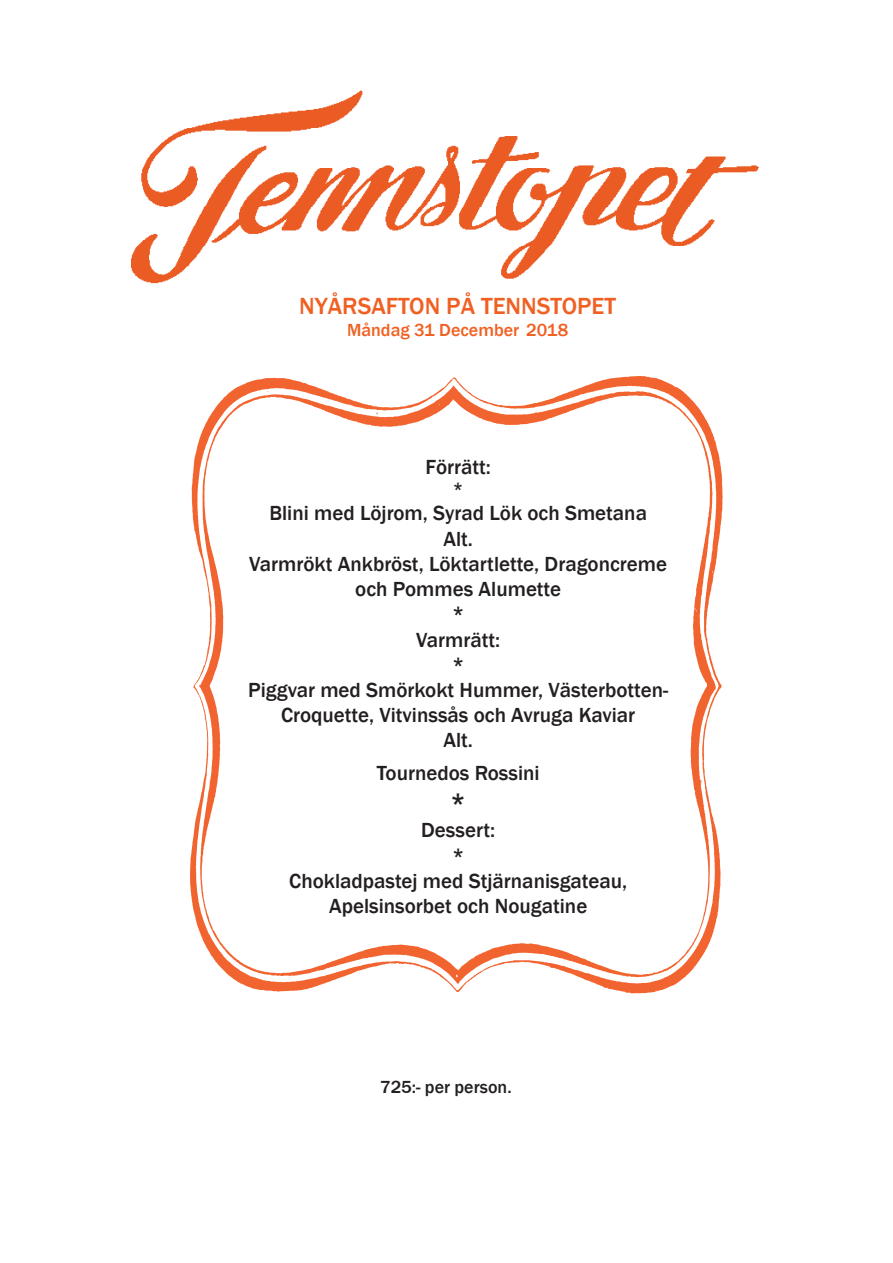
<style>
.page{position:relative;width:893px;height:1263px;background:#fff}
.page>*{position:absolute;margin:0;border:0;box-sizing:border-box;transform-origin:0 0}
.t1{font:500 27px "Franklin Gothic";color:#231f20}
.t2{font:500 24px "Franklin Gothic";color:#f06022}
.t3{font:500 21px/25.2px "Franklin Gothic";color:#231f20;text-align:center}
.t4{font:500 18px "Franklin Gothic";color:#f06022}
.t5{font:500 18px "Franklin Gothic";color:#231f20}
</style>
<div class="page">
<img style="left:190px;top:376px;width:535px;height:618px">
<img style="left:132px;top:90px;width:626px;height:194px">
<p class="t2" style="left:299px;top:292px;width:318px">NYÅRSAFTON PÅ TENNSTOPET</p>
<p class="t4" style="left:347px;top:319px;width:223px">Måndag 31 December 2018</p>
<p class="t3" style="left:425px;top:454px;width:67px">Förrätt:</p>
<p class="t5" style="left:453px;top:478px;width:12px">*</p>
<p class="t3" style="left:269px;top:501px;width:379px">Blini med Löjrom, Syrad Lök och Smetana</p>
<p class="t3" style="left:443px;top:526px;width:31px">Alt.</p>
<p class="t3" style="left:249px;top:551px;width:419px">Varmrökt Ankbröst, Löktartlette, Dragoncreme och Pommes Alumette</p>
<p class="t3" style="left:452px;top:602px;width:14px">*</p>
<p class="t3" style="left:416px;top:627px;width:86px">Varmrätt:</p>
<p class="t3" style="left:452px;top:652px;width:14px">*</p>
<p class="t3" style="left:248px;top:677px;width:421px">Piggvar med Smörkokt Hummer, Västerbotten-<br>Croquette, Vitvinssås och Avruga Kaviar</p>
<p class="t3" style="left:443px;top:728px;width:31px">Alt.</p>
<p class="t3" style="left:377px;top:760px;width:165px">Tournedos Rossini</p>
<p class="t1" style="left:450px;top:786px;width:17px">*</p>
<p class="t3" style="left:421px;top:818px;width:75px">Dessert:</p>
<p class="t3" style="left:452px;top:843px;width:14px">*</p>
<p class="t3" style="left:289px;top:868px;width:339px">Chokladpastej med Stjärnanisgateau,</p>
<p class="t3" style="left:329px;top:893px;width:260px">Apelsinsorbet och Nougatine</p>
<p class="t5" style="left:380px;top:1075px;width:133px">725:- per person.</p>
</div>
